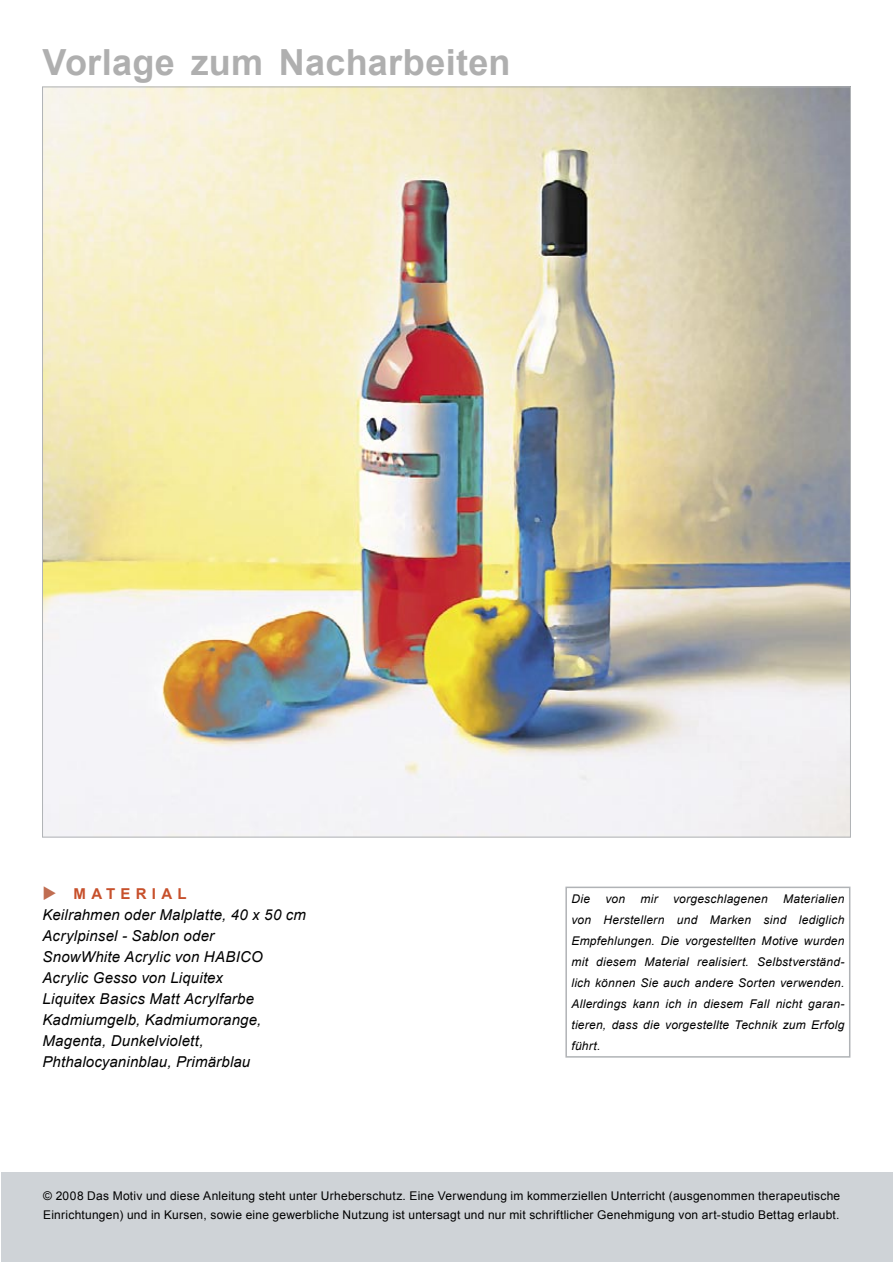
<style>
.page{position:relative;width:893px;height:1263px;background:#fff}
.page>*{position:absolute;margin:0;border:0;box-sizing:border-box;transform-origin:0 0}
.t1{font:700 36px "Arial";letter-spacing:.01em;color:#afafaf}
.t2{font:italic 15px/21px "Arial";letter-spacing:.015em;color:#000}
.t3{font:italic 12px/21px "Arial";letter-spacing:.02em;color:#000;text-align:justify}
.t4{font:12px/18.8px "Arial";letter-spacing:.02em;color:#000}
.s1{color:#c06d51}
.s2{font-weight:700;font-style:normal;color:#c7502b}
</style>
<div class="page">
<img style="left:44px;top:89px;width:805px;height:746px">
<div style="left:2px;top:1172px;width:891px;height:90px;background:#cfd3d7"></div>
<div style="left:565px;top:886px;width:285px;height:172px;border:2px solid #b0b3b6"></div>
<h1 class="t1" style="left:43px;top:39px;width:469px">Vorlage zum Nacharbeiten</h1>
<p class="t2" style="left:43px;top:884px;width:265px"><span class="s1">◆</span> <span class="s2">MATERIAL<br></span>Keilrahmen oder Malplatte, 40 x 50 cm<br>Acrylpinsel - Sablon oder<br>SnowWhite Acrylic von HABICO<br>Acrylic Gesso von Liquitex<br>Liquitex Basics Matt Acrylfarbe<br>Kadmiumgelb, Kadmiumorange,<br>Magenta, Dunkelviolett,<br>Phthalocyaninblau, Primärblau</p>
<p class="t3" style="left:571px;top:888px;width:275px;text-indent:212px">Materialien von Herstellern und Marken sind lediglich Empfehlungen. Die vorgestellten Motive wurden mit diesem Material realisiert. Selbstverständ&shy;lich können Sie auch andere Sorten verwenden.<br>Allerdings kann ich in diesem Fall nicht garan&shy;tieren, dass die vorgestellte Technik zum Erfolg führt.</p>
<p class="t3" style="left:571px;top:888px;width:20px">Die</p>
<p class="t3" style="left:605px;top:888px;width:21px">von</p>
<p class="t3" style="left:640px;top:888px;width:19px">mir</p>
<p class="t3" style="left:673px;top:888px;width:96px">vorgeschlagenen</p>
<p class="t4" style="left:43px;top:1187px;width:798px">© 2008 Das Motiv und diese Anleitung steht unter Urheberschutz. Eine Verwendung im kommerziellen Unterricht (ausgenommen therapeutische<br>Einrichtungen) und in Kursen, sowie eine gewerbliche Nutzung ist untersagt und nur mit schriftlicher Genehmigung von art-studio Bettag erlaubt.</p>
</div>
